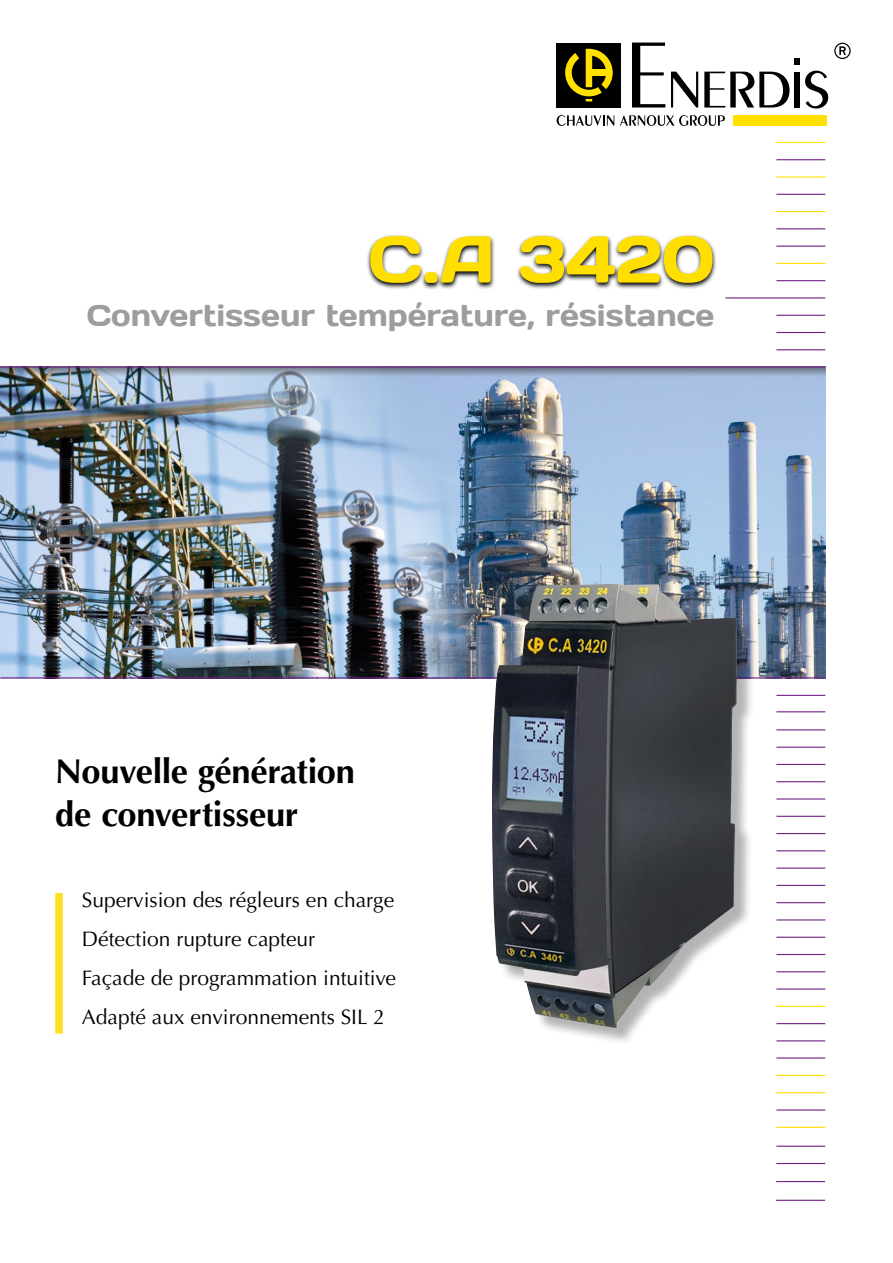
<style>
.page{position:relative;width:893px;height:1263px;background:#fff}
.page>*{position:absolute;margin:0;border:0;box-sizing:border-box;transform-origin:0 0}
.t1{font:66px "Days";color:#ffdf00}
.t2{font:700 34.5px/43.5px "Optima LT Std";letter-spacing:-.01em;color:#000}
.t3{font:30px "Days";color:#9d9d9c}
.t4{font:21px/39.2px "Optima LT Std";color:#000}
</style>
<div class="page">
<img style="left:0;top:367px;width:826px;height:311px">
<hr style="left:0;top:677px;width:825px;height:1px;background:#702283">
<div style="left:733px;top:115px;width:94px;height:11px;background:#ffe000"></div>
<div style="left:556px;top:43px;width:65px;height:64px;background:#000"></div>
<svg style="left:565px;top:49px;width:48px;height:52px"></svg>
<svg style="left:557px;top:115px;width:57px;height:11px"></svg>
<svg style="left:620px;top:115px;width:105px;height:11px"></svg>
<svg style="left:834px;top:43px;width:17px;height:16px"></svg>
<svg style="left:632px;top:43px;width:33px;height:65px"></svg>
<svg style="left:671px;top:72px;width:27px;height:36px"></svg>
<svg style="left:704px;top:72px;width:85px;height:36px"></svg>
<div style="left:794px;top:72px;width:6px;height:36px;background:#000"></div>
<svg style="left:794px;top:59px;width:6px;height:6px"></svg>
<svg style="left:805px;top:71px;width:23px;height:38px"></svg>
<hr style="left:0;top:366px;width:825px;height:2px;background:#702283">
<svg style="left:367px;top:235px;width:349px;height:54px"></svg>
<div style="left:55px;top:893px;width:8px;height:140px;background:#ffe022"></div>
<hr style="left:776px;top:142px;width:49px;height:1px;background:#ffdf00">
<hr style="left:776px;top:159px;width:49px;height:1px;background:#702283">
<hr style="left:776px;top:176px;width:49px;height:2px;background:#ffdf00">
<hr style="left:776px;top:194px;width:49px;height:1px;background:#702283">
<hr style="left:776px;top:211px;width:49px;height:1px;background:#ffdf00">
<hr style="left:776px;top:228px;width:49px;height:1px;background:#702283">
<hr style="left:776px;top:246px;width:49px;height:1px;background:#702283">
<hr style="left:776px;top:263px;width:49px;height:1px;background:#ffdf00">
<hr style="left:776px;top:280px;width:49px;height:1px;background:#702283">
<hr style="left:725px;top:297px;width:100px;height:1px;background:#702283">
<hr style="left:776px;top:315px;width:49px;height:1px;background:#702283">
<hr style="left:776px;top:332px;width:49px;height:1px;background:#702283">
<hr style="left:776px;top:349px;width:49px;height:1px;background:#702283">
<hr style="left:776px;top:695px;width:49px;height:1px;background:#702283">
<hr style="left:776px;top:729px;width:49px;height:1px;background:#702283">
<hr style="left:776px;top:747px;width:49px;height:1px;background:#702283">
<hr style="left:776px;top:764px;width:49px;height:1px;background:#702283">
<hr style="left:776px;top:781px;width:49px;height:1px;background:#702283">
<hr style="left:776px;top:798px;width:49px;height:1px;background:#702283">
<hr style="left:776px;top:816px;width:49px;height:1px;background:#702283">
<hr style="left:776px;top:833px;width:49px;height:1px;background:#702283">
<hr style="left:776px;top:850px;width:49px;height:1px;background:#702283">
<hr style="left:776px;top:867px;width:49px;height:2px;background:#702283">
<hr style="left:776px;top:885px;width:49px;height:1px;background:#702283">
<hr style="left:776px;top:902px;width:49px;height:1px;background:#702283">
<hr style="left:776px;top:919px;width:49px;height:1px;background:#702283">
<hr style="left:776px;top:937px;width:49px;height:1px;background:#702283">
<hr style="left:776px;top:954px;width:49px;height:1px;background:#702283">
<hr style="left:776px;top:971px;width:49px;height:1px;background:#702283">
<hr style="left:776px;top:988px;width:49px;height:2px;background:#702283">
<hr style="left:776px;top:1006px;width:49px;height:1px;background:#ffdf00">
<hr style="left:776px;top:1023px;width:49px;height:1px;background:#702283">
<hr style="left:776px;top:1040px;width:49px;height:1px;background:#702283">
<hr style="left:776px;top:1057px;width:49px;height:1px;background:#702283">
<hr style="left:776px;top:1075px;width:49px;height:1px;background:#ffdf00">
<hr style="left:776px;top:1092px;width:49px;height:1px;background:#ffdf00">
<hr style="left:776px;top:1109px;width:49px;height:1px;background:#702283">
<hr style="left:776px;top:1127px;width:49px;height:1px;background:#ffdf00">
<hr style="left:776px;top:1181px;width:49px;height:1px;background:#702283">
<hr style="left:776px;top:1163px;width:49px;height:1px;background:#702283">
<hr style="left:776px;top:1146px;width:49px;height:1px;background:#702283">
<hr style="left:776px;top:711px;width:49px;height:1px;background:#702283">
<hr style="left:776px;top:1200px;width:49px;height:1px;background:#702283">
<div style="left:494px;top:586px;width:262px;height:460px;background:#000;opacity:.3"></div>
<img style="left:492px;top:584px;width:245px;height:444px">
<h1 class="t1" style="left:368px;top:217px;width:348px">C.A 3420</h1>
<h3 class="t3" style="left:87px;top:296px;width:629px">Convertisseur température, résistance</h3>
<h2 class="t2" style="left:55px;top:750px;width:301px">Nouvelle génération de convertisseur</h2>
<p class="t4" style="left:82px;top:880px;width:316px">Supervision des régleurs en charge<br>Détection rupture capteur<br>Façade de programmation intuitive<br>Adapté aux environnements SIL 2</p>
</div>
